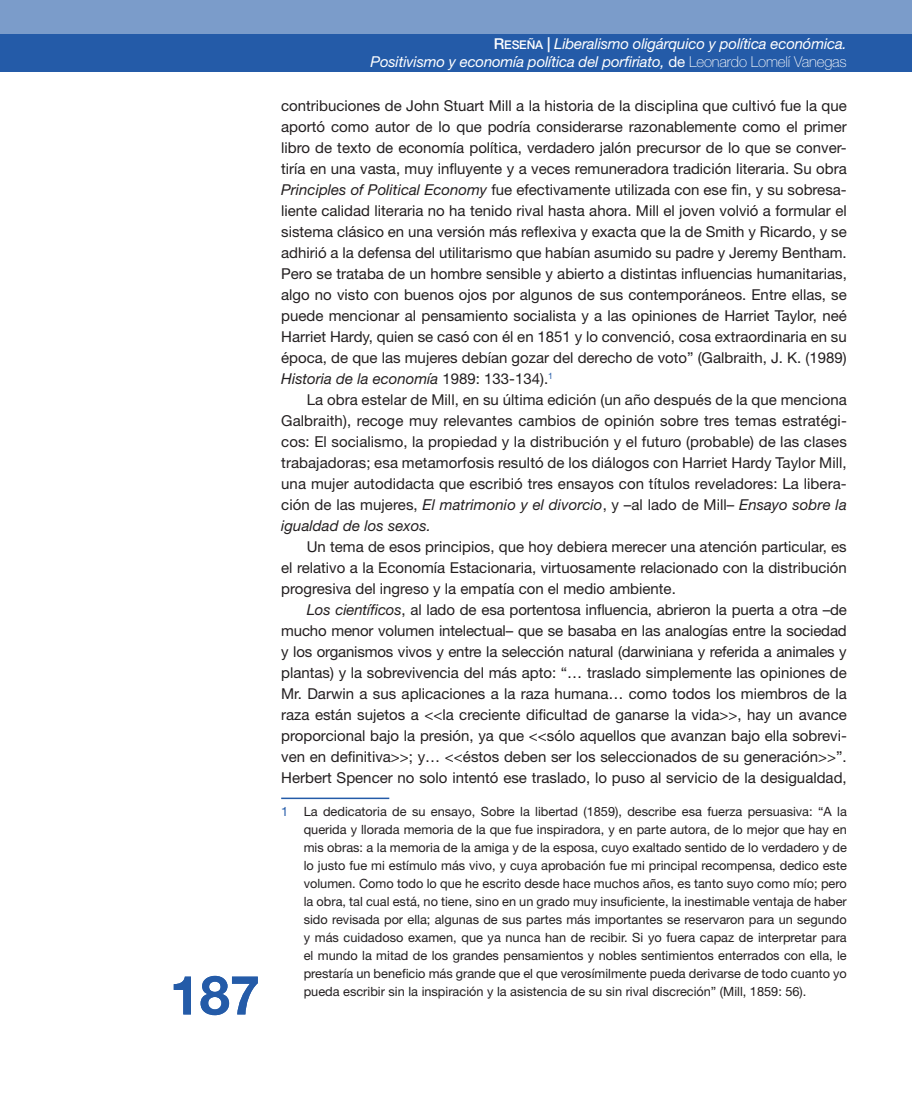
<style>
.page{position:relative;width:912px;height:1106px;background:#fff}
.page>*{position:absolute;margin:0;border:0;box-sizing:border-box;transform-origin:0 0}
.t1{font:700 54px "Helvetica Neue LT Std";color:#245ba8}
.t2{font:15px/21px "Helvetica Neue LT Std";color:#231f20;text-align:justify}
.t3{font:italic 15px/18px "Helvetica Neue LT Std";letter-spacing:-.01em;color:#fff;text-align:right}
.t4{font:12.75px/18px "Helvetica Neue LT Std";color:#231f20;text-align:justify}
.s1{font-family:"Helvetica Neue LT Std Md SC800";font-style:normal}
.s2{font-family:"Helvetica Neue LT Std Md SC800";font-style:normal;font-size:12px}
.s3{font-weight:500}
.s4{font-style:normal}
.s5{font-weight:100;font-style:normal}
.s6{font-style:italic}
.s7{color:#245ba8}
</style>
<div class="page">
<hr style="left:281px;top:797px;width:108px;height:2px;background:#245ba8">
<div style="left:0;top:0;width:911px;height:49px;background:#7b9cca"></div>
<div style="left:0;top:34px;width:911px;height:37px;background:#245ba8"></div>
<h1 class="t1" style="left:170px;top:961px;width:92px">187</h1>
<p class="t3" style="left:370px;top:34px;width:477px"><span class="s1">R</span><span class="s2">ESEÑA</span> <span class="s3">|</span> Liberalismo oligárquico y política económica.<br>Positivismo y economía política del porfiriato, <span class="s4">de</span> <span class="s5">Leonardo Lomelí Vanegas</span></p>
<p class="t2" style="left:281px;top:95px;width:567px">contribuciones de John Stuart Mill a la historia de la disciplina que cultivó fue la que aportó como autor de lo que podría considerarse razonablemente como el primer libro de texto de economía política, verdadero jalón precursor de lo que se conver&shy;tiría en una vasta, muy influyente y a veces remuneradora tradición literaria. Su obra <span class="s6">Principles of Political Economy</span> fue efectivamente utilizada con ese fin, y su sobresa&shy;liente calidad literaria no ha tenido rival hasta ahora. Mill el joven volvió a formular el sistema clásico en una versión más reflexiva y exacta que la de Smith y Ricardo, y se adhirió a la defensa del utilitarismo que habían asumido su padre y Jeremy Bentham.<br>Pero se trataba de un hombre sensible y abierto a distintas influencias humanitarias, algo no visto con buenos ojos por algunos de sus contemporáneos. Entre ellas, se puede mencionar al pensamiento socialista y a las opiniones de Harriet Taylor, neé Harriet Hardy, quien se casó con él en 1851 y lo convenció, cosa extraordinaria en su época, de que las mujeres debían gozar del derecho de voto” (Galbraith, J. K. (1989)<br><span class="s6">Historia de la economía</span> 1989: 133-134).<sup>1</sup></p>
<p class="t2" style="left:281px;top:389px;width:567px;text-indent:26px">La obra estelar de Mill, en su última edición (un año después de la que menciona Galbraith), recoge muy relevantes cambios de opinión sobre tres temas estratégi&shy;cos: El socialismo, la propiedad y la distribución y el futuro (probable) de las clases trabajadoras; esa metamorfosis resultó de los diálogos con Harriet Hardy Taylor Mill, una mujer autodidacta que escribió tres ensayos con títulos reveladores: La libera&shy;ción de las mujeres, <span class="s6">El matrimonio y el divorcio</span>, y –al lado de Mill– <span class="s6">Ensayo sobre la igualdad de los sexos.</span></p>
<p class="t2" style="left:281px;top:536px;width:567px;text-indent:26px">Un tema de esos principios, que hoy debiera merecer una atención particular, es el relativo a la Economía Estacionaria, virtuosamente relacionado con la distribución progresiva del ingreso y la empatía con el medio ambiente.</p>
<p class="t2" style="left:281px;top:599px;width:567px;text-indent:26px"><span class="s6">Los científicos</span>, al lado de esa portentosa influencia, abrieron la puerta a otra –de mucho menor volumen intelectual– que se basaba en las analogías entre la sociedad y los organismos vivos y entre la selección natural (darwiniana y referida a animales y plantas) y la sobrevivencia del más apto: “… traslado simplemente las opiniones de Mr. Darwin a sus aplicaciones a la raza humana… como todos los miembros de la raza están sujetos a &lt;&lt;la creciente dificultad de ganarse la vida&gt;&gt;, hay un avance proporcional bajo la presión, ya que &lt;&lt;sólo aquellos que avanzan bajo ella sobrevi&shy;ven en definitiva&gt;&gt;; y… &lt;&lt;éstos deben ser los seleccionados de su generación&gt;&gt;”.<br>Herbert Spencer no solo intentó ese traslado, lo puso al servicio de la desigualdad,</p>
<p class="t4" style="left:303px;top:802px;width:544px;text-indent:-23px"><span class="s7">1</span> La dedicatoria de su ensayo, Sobre la libertad (1859), describe esa fuerza persuasiva: “A la querida y llorada memoria de la que fue inspiradora, y en parte autora, de lo mejor que hay en mis obras: a la memoria de la amiga y de la esposa, cuyo exaltado sentido de lo verdadero y de lo justo fue mi estímulo más vivo, y cuya aprobación fue mi principal recompensa, dedico este volumen. Como todo lo que he escrito desde hace muchos años, es tanto suyo como mío; pero la obra, tal cual está, no tiene, sino en un grado muy insuficiente, la inestimable ventaja de haber sido revisada por ella; algunas de sus partes más importantes se reservaron para un segundo y más cuidadoso examen, que ya nunca han de recibir. Si yo fuera capaz de interpretar para el mundo la mitad de los grandes pensamientos y nobles sentimientos enterrados con ella, le prestaría un beneficio más grande que el que verosímilmente pueda derivarse de todo cuanto yo pueda escribir sin la inspiración y la asistencia de su sin rival discreción” (Mill, 1859: 56).</p>
</div>
